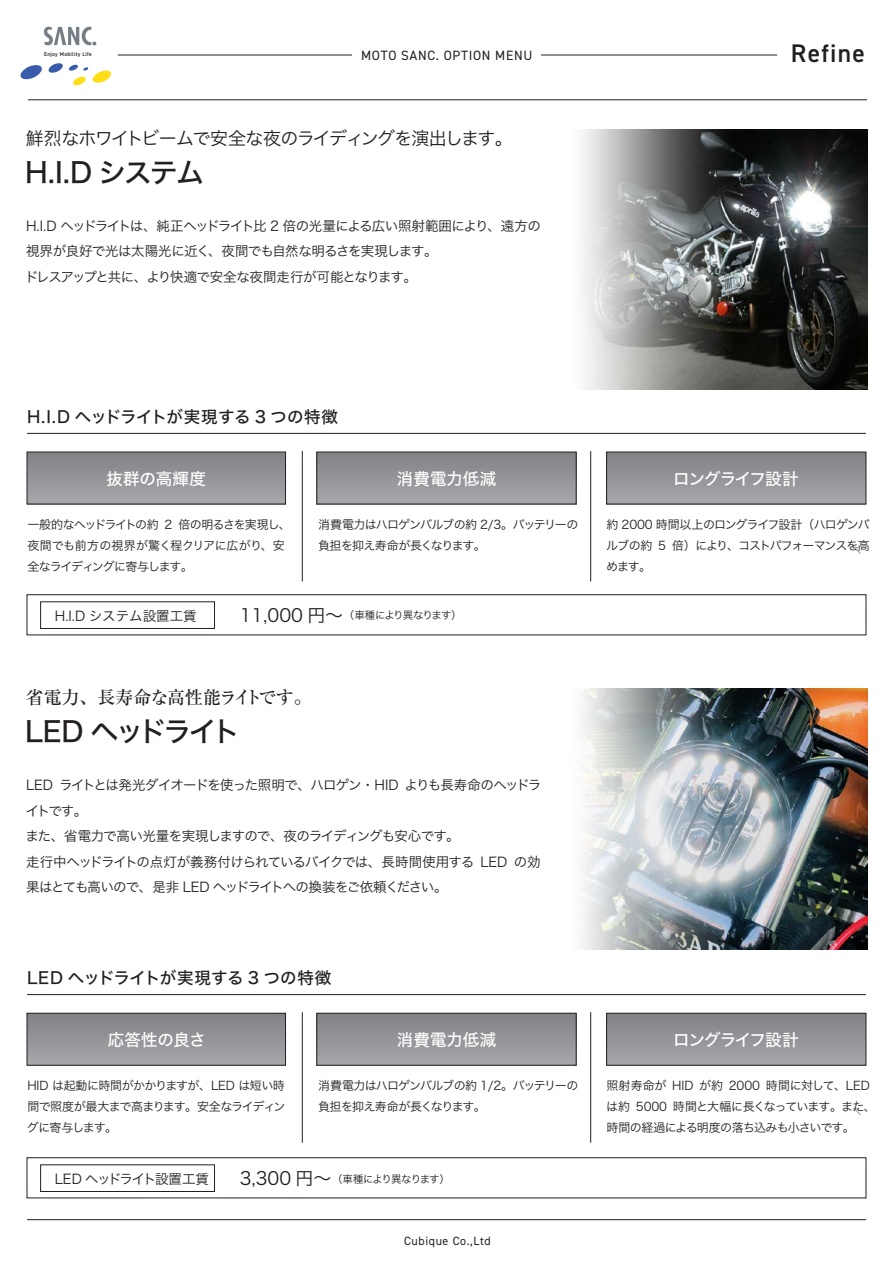
<style>
.page{position:relative;width:893px;height:1263px;background:#fff}
.page>*{position:absolute;margin:0;border:0;box-sizing:border-box;transform-origin:0 0}
.t1{font:28.2px "Hiragino Sans W5";letter-spacing:-.08em;color:#231f20}
.t2{font:28.2px "Hiragino Sans W5";letter-spacing:-.105em;color:#231f20}
.t3{font:600 25.5px "DIN2014";letter-spacing:.05em;color:#231f20}
.t4{font:18px "Hiragino Sans W3";letter-spacing:-.07em;color:#231f20}
.t5{font:500 18px "Ryumin Pro";letter-spacing:-.045em;color:#231f20}
.t6{font:16.5px "Hiragino Sans W5";letter-spacing:-.01em;color:#231f20}
.t7{font:16.5px "Hiragino Sans W5";letter-spacing:-.01em;color:#fff}
.t8{font:16.5px "Hiragino Sans W5";letter-spacing:-.065em;color:#fff}
.t9{font:13.5px/25.5px "Hiragino Sans W3";letter-spacing:-.055em;color:#231f20}
.t10{font:13.5px "DIN2014";letter-spacing:.05em;color:#231f20}
.t11{font:13.5px "Hiragino Sans W3";color:#231f20}
.t12{font:13.5px "Hiragino Sans W3";letter-spacing:-.09em;color:#231f20}
.t13{font:12px/21px "Hiragino Sans W3";letter-spacing:-.065em;color:#231f20}
.t14{font:12px/21px "Hiragino Sans W3";letter-spacing:-.04em;color:#231f20}
.t15{font:12px "DIN2014";letter-spacing:.05em;color:#231f20}
.t16{font:10.5px "Hiragino Sans W3";letter-spacing:-.09em;color:#231f20}
.t17{font:600 5.55px "DIN2014";letter-spacing:.05em;color:#231f20}
.s1{font-size:18px}
</style>
<div class="page">
<hr style="left:27px;top:433px;width:839px;height:1px;background:#231f20">
<img style="left:583px;top:129px;width:284px;height:261px">
<img style="left:582px;top:688px;width:285px;height:261px">
<svg style="left:854px;top:547px;width:7px;height:7px"></svg>
<div style="left:27px;top:594px;width:839px;height:41px;background:#fff;border:1px solid #231f20"></div>
<div style="left:40px;top:602px;width:175px;height:27px;background:#fff;border:1px solid #231f20"></div>
<div style="left:27px;top:1157px;width:839px;height:41px;background:#fff;border:1px solid #231f20"></div>
<div style="left:40px;top:1164px;width:175px;height:28px;background:#fff;border:1px solid #231f20"></div>
<div style="left:317px;top:452px;width:259px;height:52px;background:linear-gradient(to bottom,#808285,#a6a7ab)"></div>
<div style="left:317px;top:452px;width:259px;height:52px;border:1px solid #231f20"></div>
<div style="left:607px;top:452px;width:259px;height:52px;background:linear-gradient(to bottom,#808285,#a6a7ab)"></div>
<div style="left:606px;top:452px;width:260px;height:52px;border:1px solid #231f20"></div>
<div style="left:27px;top:452px;width:259px;height:52px;background:linear-gradient(to bottom,#808285,#a6a7ab)"></div>
<div style="left:27px;top:452px;width:259px;height:52px;border:1px solid #231f20"></div>
<hr style="left:302px;top:451px;width:1px;height:130px;background:#231f20">
<hr style="left:590px;top:451px;width:1px;height:130px;background:#231f20">
<hr style="left:27px;top:994px;width:839px;height:1px;background:#231f20">
<svg style="left:854px;top:1108px;width:7px;height:7px"></svg>
<div style="left:317px;top:1013px;width:259px;height:52px;background:linear-gradient(to bottom,#808285,#a5a7aa)"></div>
<div style="left:317px;top:1013px;width:259px;height:52px;border:1px solid #231f20"></div>
<div style="left:607px;top:1013px;width:259px;height:52px;background:linear-gradient(to bottom,#808285,#a5a7aa)"></div>
<div style="left:606px;top:1013px;width:260px;height:52px;border:1px solid #231f20"></div>
<div style="left:27px;top:1013px;width:259px;height:52px;background:linear-gradient(to bottom,#808285,#a5a7aa)"></div>
<div style="left:27px;top:1013px;width:259px;height:52px;border:1px solid #231f20"></div>
<hr style="left:302px;top:1012px;width:1px;height:131px;background:#231f20">
<hr style="left:590px;top:1012px;width:1px;height:131px;background:#231f20">
<hr style="left:27px;top:1219px;width:839px;height:1px;background:#231f20">
<hr style="left:28px;top:99px;width:839px;height:1px;background:#231f20">
<hr style="left:118px;top:55px;width:659px;height:1px;background:#231f20">
<div style="left:352px;top:33px;width:189px;height:36px;background:#fff"></div>
<svg style="left:44px;top:27px;width:52px;height:18px"></svg>
<svg style="left:20px;top:63px;width:92px;height:23px"></svg>
<p class="t17" style="left:44px;top:51px;width:49px">Enjoy Mobility Life</p>
<p class="t10" style="left:361px;top:47px;width:173px">MOTO SANC. OPTION MENU</p>
<h2 class="t3" style="left:791px;top:36px;width:76px">Refine</h2>
<h3 class="t4" style="left:26px;top:122px;width:488px">鮮烈なホワイトビームで安全な夜のライディングを演出します。</h3>
<h1 class="t1" style="left:25px;top:147px;width:181px">H.I.D システム</h1>
<p class="t9" style="left:25px;top:212px;width:518px">H.I.D ヘッドライトは、純正ヘッドライト比 2 倍の光量による広い照射範囲により、遠方の視界が良好で光は太陽光に近く、夜間でも自然な明るさを実現します。<br>ドレスアップと共に、より快適で安全な夜間走行が可能となります。</p>
<p class="t6" style="left:27px;top:402px;width:313px">H.I.D ヘッドライトが実現する 3 つの特徴</p>
<p class="t7" style="left:106px;top:464px;width:101px">抜群の高輝度</p>
<p class="t7" style="left:397px;top:464px;width:101px">消費電力低減</p>
<p class="t8" style="left:673px;top:464px;width:127px">ロングライフ設計</p>
<p class="t13" style="left:27px;top:513px;width:265px">一般的なヘッドライトの約 2 倍の明るさを実現し、夜間でも前方の視界が驚く程クリアに広がり、安全なライディングに寄与します。</p>
<p class="t13" style="left:318px;top:513px;width:262px">消費電力はハロゲンバルブの約 2/3。バッテリーの負担を抑え寿命が長くなります。</p>
<p class="t13" style="left:606px;top:513px;width:265px;text-align:justify">約 2000 時間以上のロングライフ設計（ハロゲンバルブの約 5 倍）により、コストパフォーマンスを高めます。</p>
<p class="t11" style="left:55px;top:604px;width:143px">H.I.D システム設置工賃</p>
<p class="t16" style="left:240px;top:606px;width:224px"><span class="s1">11,000 円～</span> （車種により異なります）</p>
<h3 class="t5" style="left:26px;top:683px;width:287px">省電力、長寿命な高性能ライトです。</h3>
<h1 class="t2" style="left:25px;top:706px;width:217px">LED ヘッドライト</h1>
<p class="t9" style="left:25px;top:771px;width:517px">LED ライトとは発光ダイオードを使った照明で、ハロゲン・HID よりも長寿命のヘッドライトです。<br>また、省電力で高い光量を実現しますので、夜のライディングも安心です。<br>走行中ヘッドライトの点灯が義務付けられているバイクでは、長時間使用する LED の効果はとても高いので、是非 LED ヘッドライトへの換装をご依頼ください。</p>
<p class="t6" style="left:27px;top:963px;width:306px">LED ヘッドライトが実現する 3 つの特徴</p>
<p class="t7" style="left:108px;top:1025px;width:99px">応答性の良さ</p>
<p class="t7" style="left:397px;top:1025px;width:101px">消費電力低減</p>
<p class="t8" style="left:673px;top:1025px;width:127px">ロングライフ設計</p>
<p class="t13" style="left:27px;top:1074px;width:260px;text-align:justify">HID は起動に時間がかかりますが、LED は短い時間で照度が最大まで高まります。安全なライディングに寄与します。</p>
<p class="t13" style="left:318px;top:1074px;width:262px">消費電力はハロゲンバルブの約 1/2。バッテリーの負担を抑え寿命が長くなります。</p>
<p class="t14" style="left:606px;top:1074px;width:271px">照射寿命が HID が約 2000 時間に対して、LEDは約 5000 時間と大幅に長くなっています。また、時間の経過による明度の落ち込みも小さいです。</p>
<p class="t12" style="left:55px;top:1166px;width:156px">LED ヘッドライト設置工賃</p>
<p class="t16" style="left:240px;top:1169px;width:212px"><span class="s1">3,300 円～</span> （車種により異なります）</p>
<p class="t15" style="left:404px;top:1234px;width:88px">Cubique Co.,Ltd</p>
</div>
